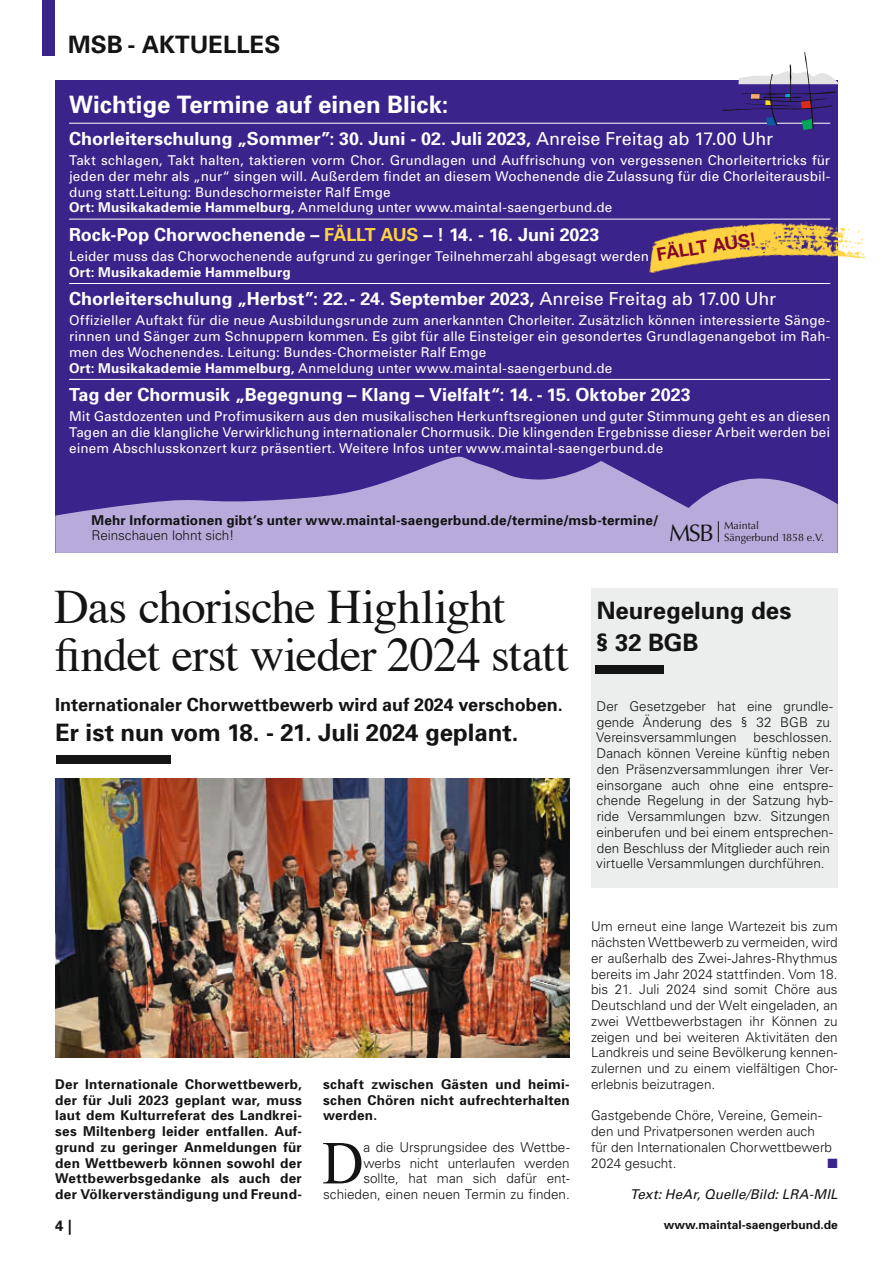
<style>
.page{position:relative;width:893px;height:1263px;background:#fff}
.page>*{position:absolute;margin:0;border:0;box-sizing:border-box;transform-origin:0 0}
.t1{font:61.05px "Times New Roman";color:#131413;scale:.94 1}
.t2{font:48px/48px "Times";letter-spacing:-.02em;color:#131413}
.t3{font:700 24px/31.5px "Univers 65";color:#131413}
.t4{font:700 24px "Univers 65";color:#fff}
.t5{font:24px "Optima";color:#131413}
.t6{font:700 18px "Univers 65";color:#fff}
.t7{font:700 18px "Univers 65";color:#131413}
.t8{font:700 18px "Univers 65";color:#840926}
.t9{font:700 15px "Univers 65";color:#131413}
.t10{font:13.5px/15.8px "Univers";letter-spacing:.01em;color:#fff}
.t11{font:300 13.5px/15.8px "Univers";color:#131413}
.t12{font:700 13.5px/15.8px "Univers 65";letter-spacing:.015em;color:#131413;text-align:justify}
.t13{font:italic 13.5px "Univers";color:#131413}
.t14{font:700 13.5px "Univers 65";letter-spacing:.01em;color:#fff}
.t15{font:13.5px "Zapf Dingbats ITC";color:#3a238a}
.t16{font:700 12px "Univers 65";color:#131413}
.t17{font:10.65px/12px "Optima";color:#131413}
.s1{font-family:"Univers";font-weight:400}
.s2{font-family:"Univers 65";font-weight:700}
.s3{color:#ffd33f}
</style>
<div class="page">
<div style="left:43px;top:0;width:12px;height:55px;background:#3a238a"></div>
<div style="left:55px;top:80px;width:783px;height:473px;background:#3a238a"></div>
<svg style="left:55px;top:456px;width:783px;height:97px;fill:#b8abdb"></svg>
<svg style="left:718px;top:521px;width:1px;height:21px"></svg>
<img style="left:649px;top:218px;width:216px;height:66px">
<hr style="left:69px;top:123px;width:761px;height:1px;background:#fff">
<hr style="left:69px;top:219px;width:761px;height:1px;background:#fff">
<hr style="left:69px;top:283px;width:761px;height:1px;background:#fff">
<hr style="left:69px;top:379px;width:761px;height:1px;background:#fff">
<svg style="left:722px;top:52px;width:117px;height:78px"></svg>
<div style="left:56px;top:755px;width:115px;height:8px;background:#131413"></div>
<img style="left:55px;top:779px;width:515px;height:278px">
<div style="left:591px;top:588px;width:247px;height:299px;background:#eceded"></div>
<div style="left:595px;top:665px;width:68px;height:8px;background:#131413"></div>
<h3 class="t3" style="left:68px;top:29px;width:214px">MSB - AKTUELLES</h3>
<h3 class="t4" style="left:69px;top:90px;width:381px">Wichtige Termine auf einen Blick:</h3>
<h3 class="t6" style="left:69px;top:128px;width:705px">Chorleiterschulung „Sommer”: 30. Juni - 02. Juli 2023, <span class="s1">Anreise Freitag ab 17.00 Uhr</span></h3>
<p class="t10" style="left:69px;top:153px;width:763px">Takt schlagen, Takt halten, taktieren vorm Chor. Grundlagen und Auffrischung von vergessenen Chorleitertricks für jeden der mehr als „nur“ singen will. Außerdem findet an diesem Wochenende die Zulassung für die Chorleiterausbil&shy;dung statt.Leitung: Bundeschormeister Ralf Emge<br><span class="s2">Ort: Musikakademie Hammelburg,</span> Anmeldung unter www.maintal-saengerbund.de</p>
<h3 class="t6" style="left:69px;top:224px;width:532px">Rock-Pop Chorwochenende – <span class="s3">FÄLLT AUS</span> – ! 14. - 16. Juni 2023</h3>
<p class="t10" style="left:69px;top:248px;width:581px">Leider muss das Chorwochenende aufgrund zu geringer Teilnehmerzahl abgesagt werden</p>
<p class="t14" style="left:69px;top:264px;width:223px">Ort: Musikakademie Hammelburg</p>
<h3 class="t6" style="left:69px;top:288px;width:709px">Chorleiterschulung „Herbst”: 22. - 24. September 2023, <span class="s1">Anreise Freitag ab 17.00 Uhr</span></h3>
<p class="t10" style="left:69px;top:313px;width:763px">Offizieller Auftakt für die neue Ausbildungsrunde zum anerkannten Chorleiter. Zusätzlich können interessierte Sänge&shy;rinnen und Sänger zum Schnuppern kommen. Es gibt für alle Einsteiger ein gesondertes Grundlagenangebot im Rah&shy;men des Wochenendes. Leitung: Bundes-Chormeister Ralf Emge<br><span class="s2">Ort: Musikakademie Hammelburg,</span> Anmeldung unter www.maintal-saengerbund.de</p>
<h3 class="t6" style="left:69px;top:384px;width:623px">Tag der Chormusik „Begegnung – Klang – Vielfalt“: 14. - 15. Oktober 2023</h3>
<p class="t10" style="left:69px;top:409px;width:763px;text-align:justify">Mit Gastdozenten und Profimusikern aus den musikalischen Herkunftsregionen und guter Stimmung geht es an diesen Tagen an die klangliche Verwirklichung internationaler Chormusik. Die klingenden Ergebnisse dieser Arbeit werden bei einem Abschlusskonzert kurz präsentiert. Weitere Infos unter www.maintal-saengerbund.de</p>
<h3 class="t8" style="left:655px;top:244px;width:102px;rotate:-9deg">FÄLLT AUS!</h3>
<p class="t12" style="left:91px;top:512px;width:569px">Mehr Informationen gibt’s unter www.maintal-saengerbund.de/termine/msb-termine/</p>
<p class="t11" style="left:91px;top:528px;width:144px">Reinschauen lohnt sich!</p>
<h3 class="t5" style="left:669px;top:519px;width:47px">MSB</h3>
<p class="t17" style="left:724px;top:520px;width:101px">Maintal<br>Sängerbund 1858 e.V.</p>
<h2 class="t2" style="left:54px;top:578px;width:516px">Das chorische Highlight findet erst wieder 2024 statt</h2>
<h3 class="t7" style="left:55px;top:694px;width:509px">Internationaler Chorwettbewerb wird auf 2024 verschoben.</h3>
<h3 class="t3" style="left:55px;top:717px;width:465px">Er ist nun vom 18. - 21. Juli 2024 geplant.</h3>
<p class="t12" style="left:55px;top:1076px;width:248px">Der Internationale Chorwettbewerb, der für Juli 2023 geplant war, muss laut dem Kulturreferat des Landkrei&shy;ses Miltenberg leider entfallen. Auf&shy;grund zu geringer Anmeldungen für den Wettbewerb können sowohl der Wettbewerbsgedanke als auch der der Völkerverständigung und Freund-</p>
<p class="t12" style="left:323px;top:1076px;width:248px">schaft zwischen Gästen und heimi&shy;schen Chören nicht aufrechterhalten werden.</p>
<h1 class="t1" style="left:322px;top:1122px;width:46px">D</h1>
<p class="t11" style="left:323px;top:1139px;width:248px;text-align:right">a die Ursprungsidee des Wettbe&shy;werbs nicht unterlaufen werden<br>sollte, hat man sich dafür ent&shy;schieden, einen neuen Termin zu finden.</p>
<h3 class="t3" style="left:595px;top:595px;width:198px">Neuregelung des § 32 BGB</h3>
<p class="t11" style="left:596px;top:698px;width:238px">Der Gesetzgeber hat eine grundle&shy;gende Änderung des § 32 BGB zu<br>Vereinsversammlungen</p>
<p class="t11" style="left:596px;top:730px;width:238px;text-indent:157px">beschlossen.<br>Danach können Vereine künftig neben den Präsenzversammlungen ihrer Ver&shy;einsorgane auch ohne eine entspre&shy;chende Regelung in der Satzung hyb&shy;ride Versammlungen bzw. Sitzungen einberufen und bei einem entsprechen&shy;den Beschluss der Mitglieder auch rein virtuelle Versammlungen durchführen.</p>
<p class="t11" style="left:591px;top:919px;width:248px;text-align:justify">Um erneut eine lange Wartezeit bis zum nächsten Wettbewerb zu vermeiden, wird er außerhalb des Zwei-Jahres-Rhythmus bereits im Jahr 2024 stattfinden. Vom 18. bis 21. Juli 2024 sind somit Chöre aus Deutschland und der Welt eingeladen, an zwei Wettbewerbstagen ihr Können zu zeigen und bei weiteren Aktivitäten den Landkreis und seine Bevölkerung kennen&shy;zulernen und zu einem vielfältigen Chor&shy;erlebnis beizutragen.</p>
<p class="t11" style="left:591px;top:1108px;width:243px">Gastgebende Chöre, Vereine, Gemein&shy;den und Privatpersonen werden auch für den Internationalen Chorwettbewerb<br>2024 gesucht.</p>
<p class="t15" style="left:827px;top:1157px;width:12px">■</p>
<p class="t13" style="left:630px;top:1186px;width:212px">Text:HeAr,Quelle/Bild:LRA-MIL</p>
<p class="t9" style="left:55px;top:1217px;width:18px">4 |</p>
<p class="t16" style="left:664px;top:1217px;width:176px">www.maintal-saengerbund.de</p>
</div>
